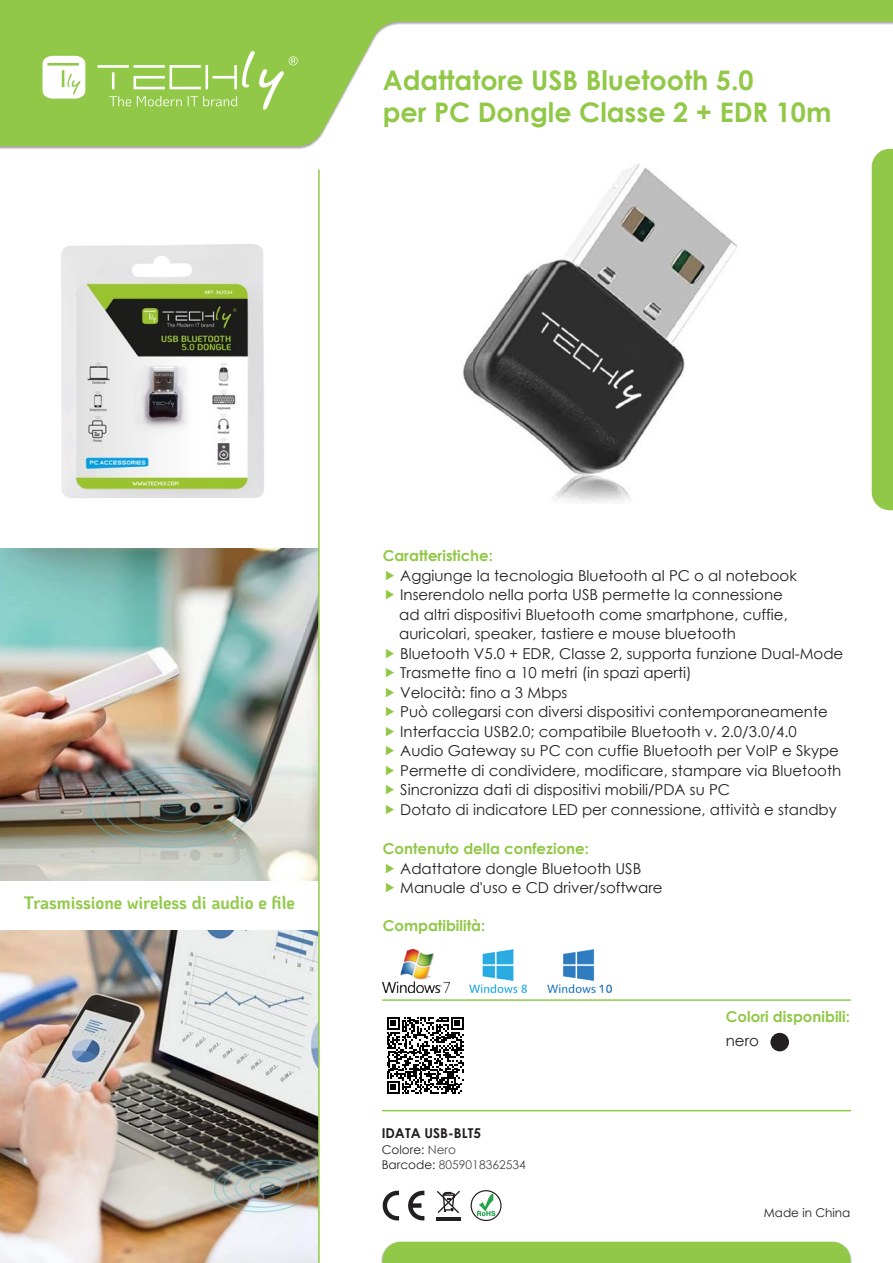
<style>
.page{position:relative;width:893px;height:1263px;background:#fff}
.page>*{position:absolute;margin:0;border:0;box-sizing:border-box;transform-origin:0 0}
.t1{font:700 27px/32.4px "Century Gothic";color:#92c848}
.t2{font:700 18px "Ko Ho";letter-spacing:-.005em;color:#93c94c;scale:.95 1}
.t3{font:15px/19.5px "Century Gothic";color:#231f20}
.t4{font:700 15px "Century Gothic";color:#92c848}
.t5{font:700 13.5px "Century Gothic";color:#231f20}
.t6{font:12px/14.4px "Century Gothic";color:#4d4d4f}
.t7{font:12px "Century Gothic";color:#231f20}
.s1{color:#231f20}
</style>
<div class="page">
<img style="left:0;top:549px;width:318px;height:332px">
<img style="left:0;top:931px;width:318px;height:332px">
<img style="left:61px;top:244px;width:203px;height:254px">
<img style="left:463px;top:164px;width:274px;height:338px">
<img style="left:0;top:146px;width:893px;height:3px">
<svg style="left:0;top:0;width:893px;height:146px"></svg>
<svg style="left:43px;top:56px;width:42px;height:43px"></svg>
<hr style="left:98px;top:65px;width:31px;height:3px;background:#fff">
<svg style="left:109px;top:51px;width:189px;height:59px;background:#a0cf60"></svg>
<svg style="left:387px;top:1017px;width:77px;height:77px"></svg>
<hr style="left:318px;top:170px;width:2px;height:1093px;background:#92c848">
<hr style="left:383px;top:999px;width:467px;height:2px;background:#92c848">
<hr style="left:383px;top:1110px;width:467px;height:1px;background:#92c848">
<img style="left:381px;top:1241px;width:471px;height:22px">
<div style="left:383px;top:1242px;width:467px;height:21px;background:#92c848"></div>
<div style="left:872px;top:149px;width:21px;height:361px;background:#92c848"></div>
<svg style="left:408px;top:1191px;width:16px;height:29px"></svg>
<svg style="left:383px;top:1191px;width:16px;height:29px"></svg>
<svg style="left:437px;top:1191px;width:23px;height:23px"></svg>
<hr style="left:436px;top:1217px;width:25px;height:3px;background:#231f20">
<svg style="left:471px;top:1190px;width:31px;height:31px"></svg>
<svg style="left:477px;top:1193px;width:18px;height:23px"></svg>
<div style="left:771px;top:1033px;width:17px;height:17px;background:#231f20;border-radius:50%"></div>
<div style="left:770px;top:1033px;width:19px;height:18px;border:2px solid #231f20;border-radius:50%"></div>
<img style="left:383px;top:950px;width:66px;height:42px">
<img style="left:547px;top:950px;width:64px;height:42px">
<img style="left:469px;top:950px;width:57px;height:42px">
<h1 class="t1" style="left:383px;top:63px;width:450px">Adattatore USB Bluetooth 5.0<br>per PC Dongle Classe 2 + EDR 10m</h1>
<p class="t2" style="left:24px;top:888px;width:287px">Trasmissione wireless di audio e file</p>
<p class="t4" style="left:383px;top:545px;width:112px">Caratteristiche:</p>
<p class="t3" style="left:399px;top:565px;width:446px">Aggiunge la tecnologia Bluetooth al PC o al notebook Inserendolo nella porta USB permette la connessione<br>ad altri dispositivi Bluetooth come smartphone, cuffie, auricolari, speaker, tastiere e mouse bluetooth<br>Bluetooth V5.0 + EDR, Classe 2, supporta funzione Dual-Mode Trasmette fino a 10 metri (in spazi aperti)<br>Velocità: fino a 3 Mbps<br>Può collegarsi con diversi dispositivi contemporaneamente Interfaccia USB2.0; compatibile Bluetooth v. 2.0/3.0/4.0<br>Audio Gateway su PC con cuffie Bluetooth per VoIP e Skype Permette di condividere, modificare, stampare via Bluetooth Sincronizza dati di dispositivi mobili/PDA su PC<br>Dotato di indicatore LED per connessione, attività e standby</p>
<p class="t4" style="left:383px;top:837px;width:208px">Contenuto della confezione:</p>
<p class="t3" style="left:400px;top:858px;width:264px">Adattatore dongle Bluetooth USB<br>Manuale d'uso e CD driver/software</p>
<p class="t4" style="left:383px;top:914px;width:104px">Compatibilità:</p>
<p class="t5" style="left:382px;top:1122px;width:101px">IDATA USB-BLT5</p>
<p class="t6" style="left:382px;top:1142px;width:146px"><span class="s1">Colore:</span> Nero<br><span class="s1">Barcode:</span> 8059018362534</p>
<p class="t4" style="left:726px;top:1005px;width:126px">Colori disponibili:</p>
<p class="t3" style="left:726px;top:1030px;width:35px">nero</p>
<p class="t7" style="left:764px;top:1204px;width:88px">Made in China</p>
</div>
